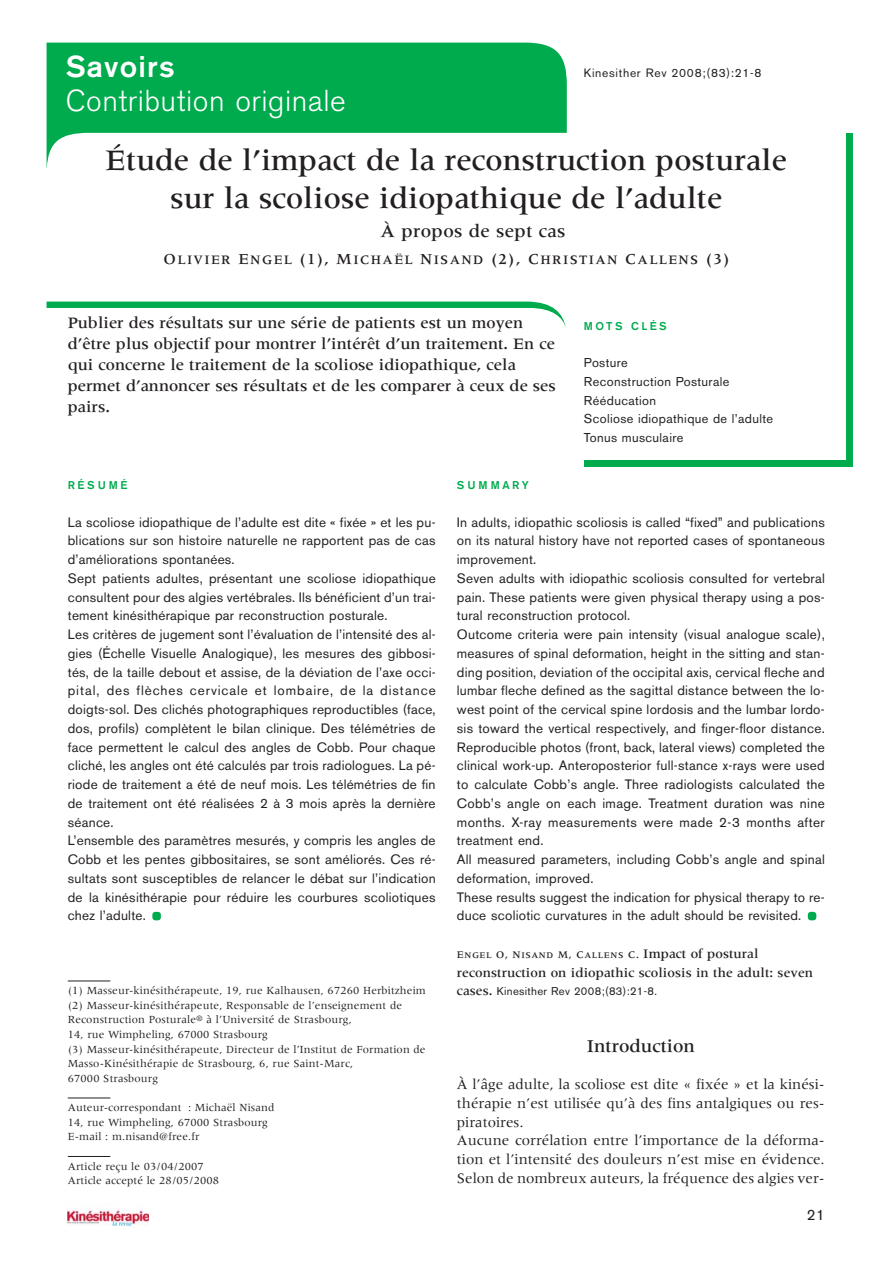
<style>
.page{position:relative;width:893px;height:1263px;background:#fff}
.page>*{position:absolute;margin:0;border:0;box-sizing:border-box;transform-origin:0 0}
.t1{font:500 30.75px/37.5px "Meridien";color:#231f20;text-align:center}
.t2{font:300 30px "Akzidenz Grotesk BE";letter-spacing:.015em;color:#fff}
.t3{font:500 30px "Akzidenz Grotesk BE";letter-spacing:.04em;color:#fff}
.t4{font:500 18.75px "Meridien";letter-spacing:.01em;color:#231f20}
.t5{font:500 16.5px/21px "Meridien";color:#231f20}
.t6{font:15px/18.8px "Meridien";color:#231f20}
.t7{font:15px "Akzidenz Grotesk BE";color:#231f20}
.t8{font:13.5px/18.8px "Akzidenz Grotesk BE";letter-spacing:.015em;color:#231f20}
.t9{font:500 13.5px/18.8px "Meridien";letter-spacing:.005em;color:#231f20}
.t10{font:500 13.35px "Meridien";letter-spacing:.1em;color:#231f20}
.t11{font:12.75px/18.8px "Akzidenz Grotesk BE";letter-spacing:.03em;color:#231f20}
.t12{font:12px "Akzidenz Grotesk BE";letter-spacing:.06em;color:#231f20}
.t13{font:11.25px/14.7px "Meridien";letter-spacing:.01em;color:#231f20}
.t14{font:11.25px "Akzidenz Grotesk BE";letter-spacing:.03em;color:#231f20}
.t15{font:500 11.25px "Akzidenz Grotesk BE";letter-spacing:.225em;color:#00ab4e}
.t16{font:500 11.25px "Akzidenz Grotesk BE";letter-spacing:.245em;color:#00ab4e}
.s1{font-size:15.75px}
.s2{font-size:10.5px}
.s3{font-size:8.85px}
.s4{font-family:"Meridien";font-weight:500;font-size:13.5px}
</style>
<div class="page">
<div style="left:808px;top:912px;width:8px;height:8px;background:#00ab4e;border-radius:3px"></div>
<div style="left:152px;top:912px;width:9px;height:8px;background:#00ab4e;border-radius:3px"></div>
<hr style="left:68px;top:981px;width:42px;height:1px;background:#231f20">
<hr style="left:68px;top:1098px;width:42px;height:1px;background:#231f20">
<hr style="left:68px;top:1156px;width:42px;height:1px;background:#231f20">
<svg style="left:47px;top:43px;width:520px;height:122px;fill:#00ab4e"></svg>
<svg style="left:47px;top:302px;width:519px;height:26px"></svg>
<div style="left:584px;top:461px;width:268px;height:6px;background:#00ab4e"></div>
<div style="left:846px;top:133px;width:6px;height:334px;background:#00ab4e"></div>
<img style="left:68px;top:1208px;width:81px;height:18px">
<h2 class="t3" style="left:66px;top:55px;width:110px">Savoirs</h2>
<h2 class="t2" style="left:66px;top:90px;width:282px">Contribution originale</h2>
<h1 class="t1" style="left:106px;top:144px;width:683px">Étude de l’impact de la reconstruction posturale sur la scoliose idiopathique de l’adulte</h1>
<h3 class="t4" style="left:380px;top:223px;width:187px">À propos de sept cas</h3>
<p class="t10" style="left:163px;top:255px;width:568px"><span class="s1">O</span>LIVIER <span class="s1">E</span>NGEL <span class="s1">(1), M</span>ICHAËL <span class="s1">N</span>ISAND <span class="s1">(2), C</span>HRISTIAN <span class="s1">C</span>ALLENS <span class="s1">(3)</span></p>
<p class="t12" style="left:584px;top:68px;width:179px">Kinesither Rev 2008;(83):21-8</p>
<p class="t5" style="left:68px;top:314px;width:489px">Publier des résultats sur une série de patients est un moyen d’être plus objectif pour montrer l’intérêt d’un traitement. En ce qui concerne le traitement de la scoliose idiopathique, cela permet d’annoncer ses résultats et de les comparer à ceux de ses pairs.</p>
<p class="t15" style="left:584px;top:322px;width:84px">MOTS CLÉS</p>
<p class="t11" style="left:584px;top:355px;width:191px">Posture<br>Reconstruction Posturale<br>Rééducation<br>Scoliose idiopathique de l’adulte<br>Tonus musculaire</p>
<p class="t15" style="left:68px;top:481px;width:61px">RÉSUMÉ</p>
<p class="t8" style="left:68px;top:514px;width:369px">La scoliose idiopathique de l’adulte est dite « fixée » et les pu&shy;blications sur son histoire naturelle ne rapportent pas de cas d’améliorations spontanées.<br>Sept patients adultes, présentant une scoliose idiopathique consultent pour des algies vertébrales. Ils bénéficient d’un trai&shy;tement kinésithérapique par reconstruction posturale.<br>Les critères de jugement sont l’évaluation de l’intensité des al&shy;gies (Échelle Visuelle Analogique), les mesures des gibbosi&shy;tés, de la taille debout et assise, de la déviation de l’axe occi&shy;pital, des flèches cervicale et lombaire, de la distance doigts-sol. Des clichés photographiques reproductibles (face, dos, profils) complètent le bilan clinique. Des télémétries de face permettent le calcul des angles de Cobb. Pour chaque cliché, les angles ont été calculés par trois radiologues. La pé&shy;riode de traitement a été de neuf mois. Les télémétries de fin de traitement ont été réalisées 2 à 3 mois après la dernière séance.<br>L’ensemble des paramètres mesurés, y compris les angles de Cobb et les pentes gibbositaires, se sont améliorés. Ces ré&shy;sultats sont susceptibles de relancer le débat sur l’indication de la kinésithérapie pour réduire les courbures scoliotiques chez l’adulte.</p>
<p class="t13" style="left:68px;top:984px;width:360px">(1) Masseur-kinésithérapeute, 19, rue Kalhausen, 67260 Herbitzheim (2) Masseur-kinésithérapeute, Responsable de l’enseignement de Reconstruction Posturale<sup>®</sup> à l’Université de Strasbourg,<br>14, rue Wimpheling, 67000 Strasbourg<br>(3) Masseur-kinésithérapeute, Directeur de l’Institut de Formation de Masso-Kinésithérapie de Strasbourg, 6, rue Saint-Marc,<br>67000 Strasbourg</p>
<p class="t13" style="left:68px;top:1101px;width:208px">Auteur-correspondant : Michaël Nisand<br>14, rue Wimpheling, 67000 Strasbourg<br>E-mail : m.nisand@free.fr</p>
<p class="t13" style="left:68px;top:1160px;width:153px">Article reçu le 03/04/2007<br>Article accepté le 28/05/2008</p>
<p class="t16" style="left:457px;top:481px;width:73px">SUMMARY</p>
<p class="t8" style="left:457px;top:514px;width:369px">In adults, idiopathic scoliosis is called “fixed” and publications on its natural history have not reported cases of spontaneous improvement.<br>Seven adults with idiopathic scoliosis consulted for vertebral pain. These patients were given physical therapy using a pos&shy;tural reconstruction protocol.<br>Outcome criteria were pain intensity (visual analogue scale), measures of spinal deformation, height in the sitting and stan&shy;ding position, deviation of the occipital axis, cervical fleche and lumbar fleche defined as the sagittal distance between the lo&shy;west point of the cervical spine lordosis and the lumbar lordo&shy;sis toward the vertical respectively, and finger-floor distance.<br>Reproducible photos (front, back, lateral views) completed the clinical work-up. Anteroposterior full-stance x-rays were used to calculate Cobb’s angle. Three radiologists calculated the Cobb’s angle on each image. Treatment duration was nine months. X-ray measurements were made 2-3 months after treatment end.<br>All measured parameters, including Cobb’s angle and spinal deformation, improved.<br>These results suggest the indication for physical therapy to re&shy;duce scoliotic curvatures in the adult should be revisited.</p>
<p class="t9" style="left:457px;top:945px;width:358px"><span class="s2">E</span><span class="s3">NGEL</span> <span class="s2">O, N</span><span class="s3">ISAND</span> <span class="s2">M, C</span><span class="s3">ALLENS</span> <span class="s2">C.</span> Impact of postural reconstruction on idiopathic scoliosis in the adult: seven</p>
<p class="t14" style="left:457px;top:987px;width:201px"><span class="s4">cases.</span> Kinesither Rev 2008;(83):21-8.</p>
<h3 class="t4" style="left:587px;top:1038px;width:110px">Introduction</h3>
<p class="t6" style="left:457px;top:1076px;width:369px">À l’âge adulte, la scoliose est dite « fixée » et la kinési&shy;thérapie n’est utilisée qu’à des fins antalgiques ou res&shy;piratoires.<br>Aucune corrélation entre l’importance de la déforma&shy;tion et l’intensité des douleurs n’est mise en évidence.<br>Selon de nombreux auteurs, la fréquence des algies ver-</p>
<p class="t7" style="left:807px;top:1210px;width:19px">21</p>
</div>
